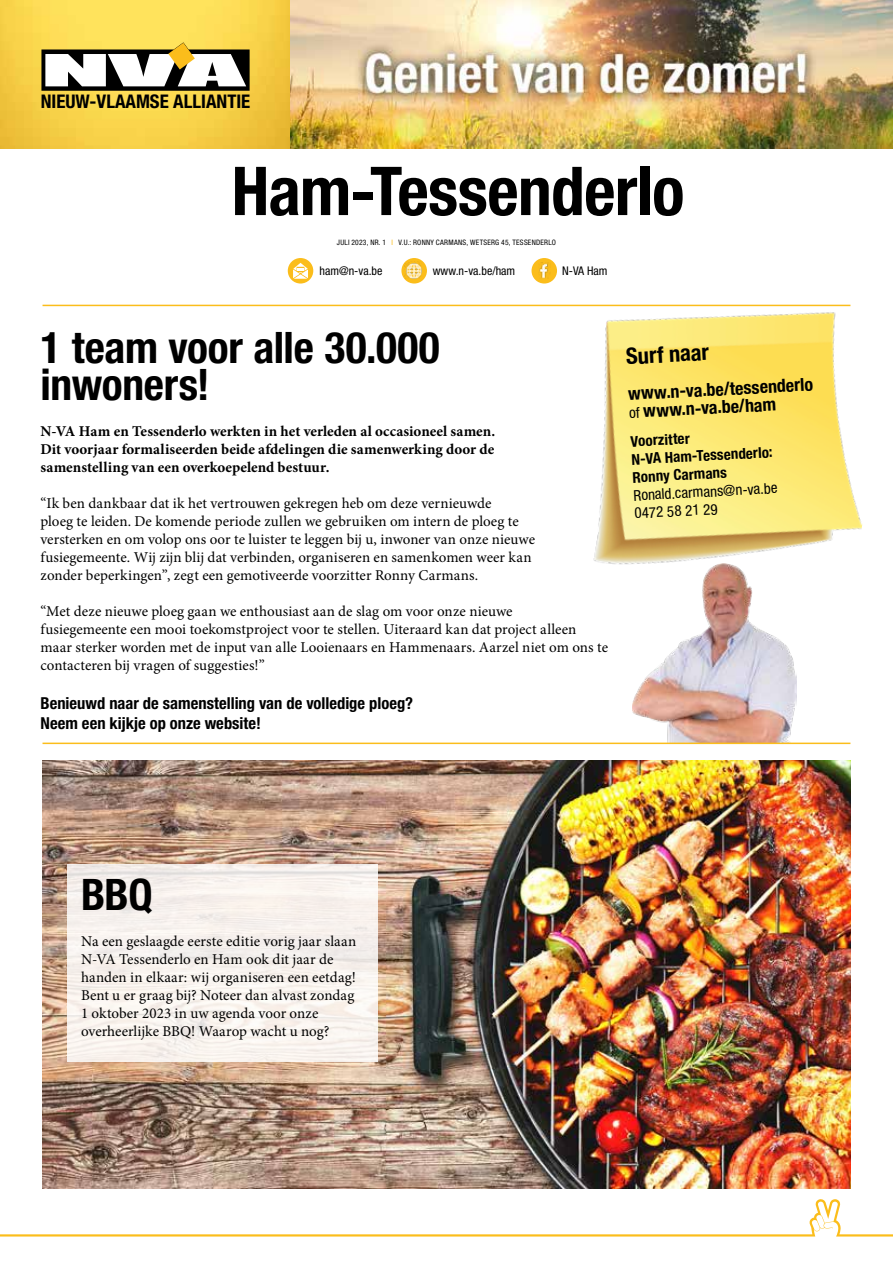
<style>
.page{position:relative;width:893px;height:1263px;background:#fff}
.page>*{position:absolute;margin:0;border:0;box-sizing:border-box;transform-origin:0 0}
.t1{font:700 condensed 67.5px "Helvetica Neue LT Std";letter-spacing:-.01em;color:#000}
.t2{font:700 condensed 43.5px/37.5px "Helvetica Neue LT Std";letter-spacing:-.005em;color:#000}
.t3{font:700 condensed 22.5px "Helvetica Neue LT Std";color:#000}
.t4{font:700 condensed 18.9px "Helvetica Neue LT Std";color:#000}
.t5{font:700 condensed 18px/18px "Helvetica Neue LT Std";color:#000}
.t6{font:700 condensed 16.5px/19.5px "Helvetica Neue LT Std";color:#000}
.t7{font:15px/18px "Minion Pro";color:#000}
.t8{font:700 15px/18px "Minion Pro";letter-spacing:.005em;color:#000;text-align:justify}
.t9{font:700 condensed 15px/18px "Helvetica Neue LT Std";color:#000}
.t10{font:condensed 15px/18px "Helvetica Neue LT Std";color:#000}
.t11{font:condensed 12px "Helvetica Neue LT Std";color:#000}
.t12{font:condensed 7.5px "Helvetica Neue LT Std";letter-spacing:.035em;color:#000}
.s1{color:#fbbd1b}
.s2{font-weight:400;font-size:15px}
</style>
<div class="page">
<img style="left:43px;top:760px;width:807px;height:428px">
<img style="left:289px;top:0;width:604px;height:149px">
<img style="left:549px;top:266px;width:314px;height:299px">
<div style="left:68px;top:864px;width:310px;height:197px;background:#f7f2ed"></div>
<img style="left:632px;top:563px;width:164px;height:179px">
<hr style="left:43px;top:305px;width:807px;height:1px;background:#fbbd1b">
<hr style="left:43px;top:743px;width:807px;height:1px;background:#fbbd1b">
<svg style="left:0;top:0;width:289px;height:149px;background:#f7d24a"></svg>
<svg style="left:41px;top:42px;width:209px;height:49px"></svg>
<svg style="left:0;top:1199px;width:893px;height:37px"></svg>
<svg style="left:401px;top:258px;width:26px;height:26px"></svg>
<img style="left:405px;top:261px;width:19px;height:19px">
<div style="left:288px;top:258px;width:25px;height:26px;background:#fbbd1b;border-radius:50%"></div>
<svg style="left:293px;top:263px;width:15px;height:16px"></svg>
<div style="left:531px;top:258px;width:26px;height:26px;background:#fbbd1b;border-radius:50%"></div>
<img style="left:539px;top:263px;width:9px;height:16px">
<p class="t4" style="left:41px;top:90px;width:211px">NIEUW-VLAAMSE ALLIANTIE</p>
<h1 class="t1" style="left:232px;top:150px;width:454px">Ham-Tessenderlo</h1>
<p class="t12" style="left:337px;top:237px;width:221px">JULI 2023, NR. 1 <span class="s1">I</span> V.U.: RONNY CARMANS, WETSERG 45, TESSENDERLO</p>
<p class="t11" style="left:320px;top:264px;width:64px">ham@n-va.be</p>
<p class="t11" style="left:433px;top:264px;width:84px">www.n-va.be/ham</p>
<p class="t11" style="left:562px;top:264px;width:47px">N-VA Ham</p>
<h2 class="t2" style="left:40px;top:328px;width:401px">1 team voor alle 30.000 inwoners!</h2>
<p class="t8" style="left:40px;top:422px;width:456px">N-VA Ham en Tessenderlo werkten in het verleden al occasioneel samen.<br>Dit voorjaar formaliseerden beide afdelingen die samenwerking door de samenstelling van een overkoepelend bestuur.</p>
<p class="t7" style="left:40px;top:494px;width:496px">“Ik ben dankbaar dat ik het vertrouwen gekregen heb om deze vernieuwde<br>ploeg te leiden. De komende periode zullen we gebruiken om intern de ploeg te versterken en om volop ons oor te luister te leggen bij u, inwoner van onze nieuwe fusiegemeente. Wij zijn blij dat verbinden, organiseren en samenkomen weer kan zonder beperkingen”, zegt een gemotiveerde voorzitter Ronny Carmans.</p>
<p class="t7" style="left:40px;top:602px;width:569px">“Met deze nieuwe ploeg gaan we enthousiast aan de slag om voor onze nieuwe<br>fusiegemeente een mooi toekomstproject voor te stellen. Uiteraard kan dat project alleen maar sterker worden met de input van alle Looienaars en Hammenaars. Aarzel niet om ons te contacteren bij vragen of suggesties!”</p>
<p class="t6" style="left:40px;top:693px;width:374px">Benieuwd naar de samenstelling van de volledige ploeg?<br>Neem een kijkje op onze website!</p>
<h3 class="t3" style="left:625px;top:343px;width:84px;rotate:-3deg">Surf naar</h3>
<p class="t5" style="left:628px;top:384px;width:187px;rotate:-3deg">www.n-va.be/tessenderlo <span class="s2">of</span> www.n-va.be/ham</p>
<p class="t9" style="left:630px;top:432px;width:143px;rotate:-3deg">Voorzitter<br>N-VA Ham-Tessenderlo:<br>Ronny Carmans</p>
<p class="t10" style="left:633px;top:486px;width:146px;rotate:-3deg">Ronald.carmans@n-va.be<br>0472 58 21 29</p>
<h2 class="t2" style="left:81px;top:875px;width:73px">BBQ</h2>
<p class="t7" style="left:81px;top:932px;width:277px">Na een geslaagde eerste editie vorig jaar slaan N-VA Tessenderlo en Ham ook dit jaar de handen in elkaar: wij organiseren een eetdag!<br>Bent u er graag bij? Noteer dan alvast zondag 1 oktober 2023 in uw agenda voor onze overheerlijke BBQ! Waarop wacht u nog?</p>
</div>
